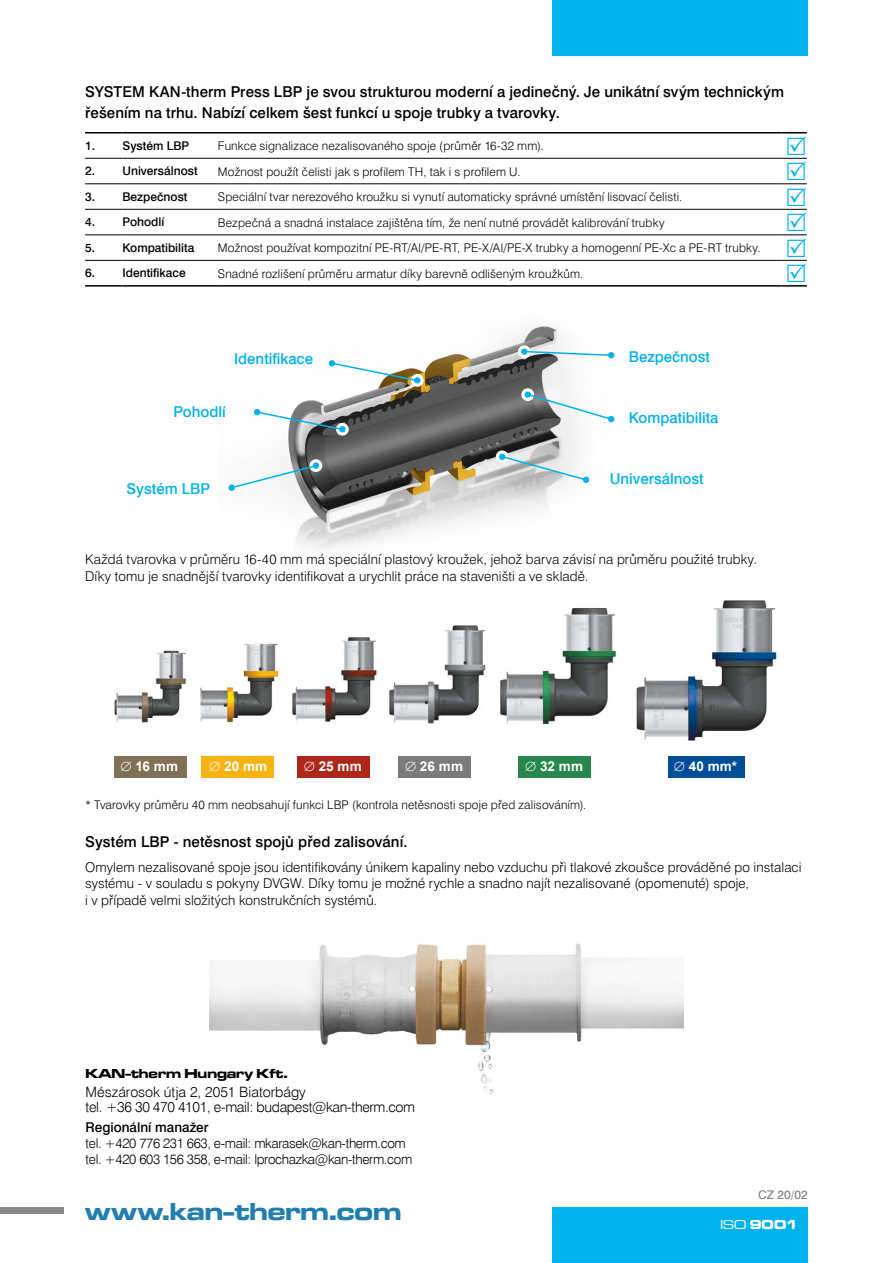
<style>
.page{position:relative;width:893px;height:1263px;background:#fff}
.page>*{position:absolute;margin:0;border:0;box-sizing:border-box;transform-origin:0 0}
.t1{font:25.5px "Microgramma D Bol Ext";color:#227eae}
.t2{font:15px/21px "Swiss 721 Md AT";letter-spacing:.005em;color:#000}
.t3{font:15px "Swis 721 Md EU";color:#00b1eb}
.t4{font:14.25px/15px "Swis 721 Lt EU";letter-spacing:-.025em;color:#000}
.t5{font:13.5px/16.5px "Swiss 721 Lt AT";letter-spacing:.005em;color:#000}
.t6{font:13.5px/16.2px "Swis 721 Lt EU";letter-spacing:-.025em;color:#000}
.t7{font:700 13.5px "Arial";letter-spacing:.015em;color:#fff}
.t8{font:13.5px "Microgramma D Bol Ext";color:#000}
.t9{font:13.5px "Swis 721 Md EU";color:#000}
.t10{font:13.5px "Microgramma D Bol Ext";color:#fff}
.t11{font:12px "Swiss 721 Lt AT";letter-spacing:.01em;color:#000}
.t12{font:12px "Swis 721 Md EU";color:#000}
.t13{font:12px "Swis 721 Md EU";color:#878787}
.s1{font-family:"Microgramma D Med Ext"}
</style>
<div class="page">
<img style="left:228px;top:326px;width:350px;height:224px">
<div style="left:553px;top:1208px;width:255px;height:55px;background:#00b1eb"></div>
<hr style="left:85px;top:132px;width:37px;height:2px;background:#000">
<hr style="left:122px;top:132px;width:96px;height:2px;background:#000">
<hr style="left:218px;top:132px;width:563px;height:2px;background:#000">
<hr style="left:781px;top:132px;width:26px;height:2px;background:#000">
<hr style="left:85px;top:158px;width:37px;height:1px;background:#000">
<hr style="left:122px;top:158px;width:96px;height:1px;background:#000">
<hr style="left:218px;top:158px;width:563px;height:1px;background:#000">
<hr style="left:85px;top:183px;width:37px;height:1px;background:#000">
<hr style="left:122px;top:183px;width:96px;height:1px;background:#000">
<hr style="left:218px;top:183px;width:563px;height:1px;background:#000">
<hr style="left:85px;top:285px;width:37px;height:2px;background:#000">
<hr style="left:122px;top:285px;width:96px;height:2px;background:#000">
<hr style="left:218px;top:285px;width:563px;height:2px;background:#000">
<hr style="left:781px;top:285px;width:26px;height:2px;background:#000">
<hr style="left:85px;top:209px;width:37px;height:1px;background:#000">
<hr style="left:122px;top:209px;width:96px;height:1px;background:#000">
<hr style="left:218px;top:209px;width:563px;height:1px;background:#000">
<hr style="left:85px;top:234px;width:37px;height:1px;background:#000">
<hr style="left:122px;top:234px;width:96px;height:1px;background:#000">
<hr style="left:218px;top:234px;width:563px;height:1px;background:#000">
<hr style="left:85px;top:260px;width:37px;height:1px;background:#000">
<hr style="left:122px;top:260px;width:96px;height:1px;background:#000">
<hr style="left:218px;top:260px;width:563px;height:1px;background:#000">
<div style="left:553px;top:0;width:255px;height:55px;background:#00b1eb"></div>
<div style="left:0;top:1208px;width:64px;height:6px;background:#878787"></div>
<img style="left:114px;top:600px;width:663px;height:141px">
<div style="left:114px;top:756px;width:72px;height:21px;background:#7f7056"></div>
<div style="left:201px;top:756px;width:72px;height:22px;background:#f7b213"></div>
<div style="left:297px;top:756px;width:73px;height:22px;background:#ad271b"></div>
<div style="left:399px;top:756px;width:72px;height:22px;background:#7c7b7b"></div>
<div style="left:519px;top:756px;width:72px;height:22px;background:#28874d"></div>
<div style="left:668px;top:756px;width:76px;height:22px;background:#004e97"></div>
<img style="left:209px;top:943px;width:474px;height:151px">
<svg style="left:495px;top:450px;width:95px;height:33px"></svg>
<svg style="left:521px;top:387px;width:94px;height:36px"></svg>
<svg style="left:253px;top:408px;width:97px;height:28px"></svg>
<svg style="left:328px;top:360px;width:97px;height:28px"></svg>
<svg style="left:232px;top:459px;width:91px;height:30px"></svg>
<div style="left:228px;top:484px;width:7px;height:7px;background:#00b1eb;border-radius:50%"></div>
<div style="left:312px;top:462px;width:7px;height:7px;background:#00b1eb;border-radius:50%"></div>
<svg style="left:517px;top:344px;width:98px;height:15px"></svg>
<svg style="left:781px;top:157px;width:26px;height:104px"></svg>
<p class="t2" style="left:85px;top:81px;width:701px">SYSTEM KAN‑therm Press LBP je svou strukturou moderní a jedinečný. Je unikátní svým technickým řešením na trhu. Nabízí celkem šest funkcí u spoje trubky a tvarovky.</p>
<p class="t12" style="left:85px;top:138px;width:106px">1. Systém LBP</p>
<p class="t11" style="left:218px;top:139px;width:327px">Funkce signalizace nezalisovaného spoje (průměr 16-32 mm).</p>
<p class="t12" style="left:85px;top:164px;width:114px">2. Universálnost</p>
<p class="t11" style="left:218px;top:164px;width:304px">Možnost použít čelisti jak s profilem TH, tak i s profilem U.</p>
<p class="t12" style="left:85px;top:189px;width:104px">3. Bezpečnost</p>
<p class="t11" style="left:218px;top:190px;width:466px">Speciální tvar nerezového kroužku si vynutí automaticky správné umístění lisovací čelisti.</p>
<p class="t12" style="left:85px;top:215px;width:81px">4. Pohodlí</p>
<p class="t11" style="left:218px;top:215px;width:448px">Bezpečná a snadná instalace zajištěna tím, že není nutné provádět kalibrování trubky</p>
<p class="t12" style="left:85px;top:240px;width:111px">5. Kompatibilita</p>
<p class="t11" style="left:218px;top:241px;width:544px">Možnost používat kompozitní PE‑RT/Al/PE‑RT, PE‑X/Al/PE‑X trubky a homogenní PE‑Xc a PE‑RT trubky.</p>
<p class="t12" style="left:85px;top:266px;width:102px">6. Identifikace</p>
<p class="t11" style="left:218px;top:266px;width:367px">Snadné rozlišení průměru armatur díky barevně odlišeným kroužkům.</p>
<p class="t3" style="left:234px;top:349px;width:81px">Identifikace</p>
<p class="t3" style="left:173px;top:402px;width:54px">Pohodlí</p>
<p class="t3" style="left:126px;top:479px;width:85px">Systém LBP</p>
<p class="t3" style="left:629px;top:348px;width:83px">Bezpečnost</p>
<p class="t3" style="left:629px;top:409px;width:91px">Kompatibilita</p>
<p class="t3" style="left:610px;top:469px;width:95px">Universálnost</p>
<p class="t5" style="left:85px;top:551px;width:674px">Každá tvarovka v průměru 16-40 mm má speciální plastový kroužek, jehož barva závisí na průměru použité trubky.<br>Díky tomu je snadnější tvarovky identifikovat a urychlit práce na staveništi a ve skladě.</p>
<p class="t7" style="left:121px;top:757px;width:59px">∅ 16 mm</p>
<p class="t7" style="left:209px;top:757px;width:60px">∅ 20 mm</p>
<p class="t7" style="left:304px;top:757px;width:59px">∅ 25 mm</p>
<p class="t7" style="left:405px;top:757px;width:59px">∅ 26 mm</p>
<p class="t7" style="left:525px;top:757px;width:59px">∅ 32 mm</p>
<p class="t7" style="left:674px;top:757px;width:65px">∅ 40 mm*</p>
<p class="t11" style="left:85px;top:797px;width:503px">* Tvarovky průměru 40 mm neobsahují funkci LBP (kontrola netěsnosti spoje před zalisováním).</p>
<p class="t2" style="left:85px;top:831px;width:324px">Systém LBP - netěsnost spojů před zalisování.</p>
<p class="t5" style="left:85px;top:858px;width:718px">Omylem nezalisované spoje jsou identifikovány únikem kapaliny nebo vzduchu při tlakové zkoušce prováděné po instalaci systému - v souladu s pokyny DVGW. Díky tomu je možné rychle a snadno najít nezalisované (opomenuté) spoje,<br>i v případě velmi složitých konstrukčních systémů.</p>
<p class="t8" style="left:86px;top:1064px;width:204px">KAN-therm Hungary Kft.</p>
<p class="t4" style="left:86px;top:1085px;width:331px">Mészárosok útja 2, 2051 Biatorbágy<br>tel. +36 30 470 4101, e-mail: budapest@kan-therm.com</p>
<p class="t9" style="left:86px;top:1119px;width:125px">Regionální manažer</p>
<p class="t6" style="left:86px;top:1135px;width:328px">tel. +420 776 231 663, e-mail: mkarasek@kan-therm.com tel. +420 603 156 358, e-mail: lprochazka@kan-therm.com</p>
<h1 class="t1" style="left:85px;top:1194px;width:318px">www.kan-therm.com</h1>
<p class="t13" style="left:758px;top:1187px;width:51px">CZ 20/02</p>
<p class="t10" style="left:720px;top:1216px;width:79px"><span class="s1">ISO</span> 9001</p>
</div>
